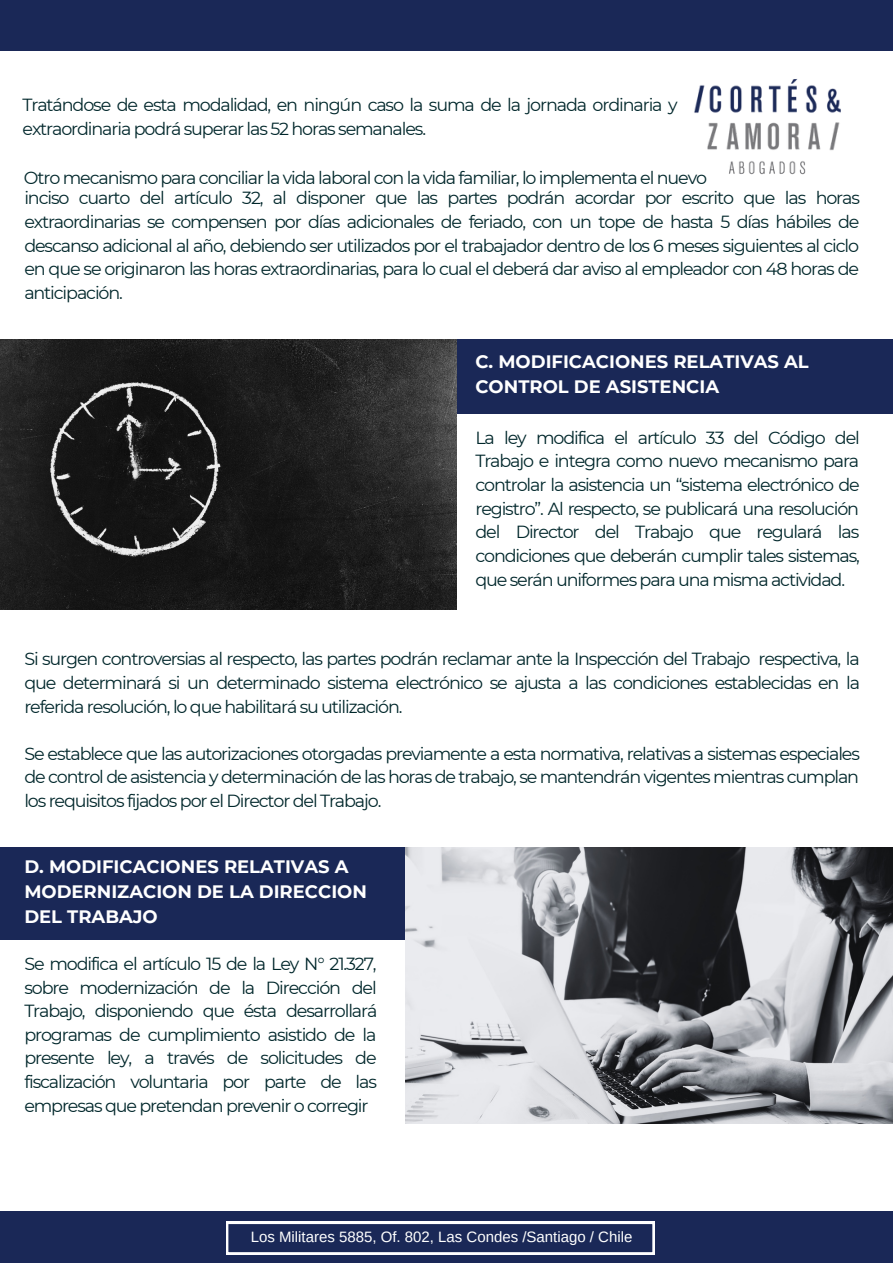
<style>
.page{position:relative;width:893px;height:1264px;background:#fff}
.page>*{position:absolute;margin:0;border:0;box-sizing:border-box;transform-origin:0 0}
.t1{font:700 18px/24.8px "Montserrat";color:#fff}
.t2{font:17.55px/23.5px "Montserrat";letter-spacing:-.065em;color:#00272b;text-align:justify}
.t3{font:15px "Arimo";color:#fff}
</style>
<div class="page">
<div style="left:0;top:0;width:892px;height:51px;background:#1a2857"></div>
<div style="left:0;top:1211px;width:892px;height:51px;background:#1a2857"></div>
<svg style="left:226px;top:1221px;width:428px;height:33px"></svg>
<div style="left:449px;top:339px;width:443px;height:74px;background:#1a2857"></div>
<img style="left:0;top:339px;width:456px;height:270px">
<div style="left:0;top:848px;width:446px;height:91px;background:#1a2857"></div>
<img style="left:405px;top:847px;width:487px;height:275px">
<img style="left:694px;top:79px;width:147px;height:96px">
<p class="t2" style="left:23px;top:93px;width:656px">Tratándose de esta modalidad, en ningún caso la suma de la jornada ordinaria y extraordinaria podrá superar las 52 horas semanales.</p>
<p class="t2" style="left:24px;top:168px;width:837px;line-height:20.1px">Otro mecanismo para conciliar la vida laboral con la vida familiar, lo implementa el nuevo<br>inciso cuarto del artículo 32, al disponer que las partes podrán acordar por escrito que las horas</p>
<p class="t2" style="left:24px;top:210px;width:836px">extraordinarias se compensen por días adicionales de feriado, con un tope de hasta 5 días hábiles de descanso adicional al año, debiendo ser utilizados por el trabajador dentro de los 6 meses siguientes al ciclo en que se originaron las horas extraordinarias, para lo cual el deberá dar aviso al empleador con 48 horas de anticipación.</p>
<p class="t1" style="left:475px;top:349px;width:335px">C. MODIFICACIONES RELATIVAS AL<br>CONTROL DE ASISTENCIA</p>
<p class="t2" style="left:475px;top:426px;width:386px">La ley modifica el artículo 33 del Código del Trabajo e integra como nuevo mecanismo para controlar la asistencia un “sistema electrónico de registro”. Al respecto, se publicará una resolución del Director del Trabajo que regulará las condiciones que deberán cumplir tales sistemas, que serán uniformes para una misma actividad.</p>
<p class="t2" style="left:24px;top:647px;width:837px">Si surgen controversias al respecto, las partes podrán reclamar ante la Inspección del Trabajo respectiva, la que determinará si un determinado sistema electrónico se ajusta a las condiciones establecidas en la referida resolución, lo que habilitará su utilización.</p>
<p class="t2" style="left:24px;top:741px;width:837px">Se establece que las autorizaciones otorgadas previamente a esta normativa, relativas a sistemas especiales de control de asistencia y determinación de las horas de trabajo, se mantendrán vigentes mientras cumplan los requisitos fijados por el Director del Trabajo.</p>
<p class="t1" style="left:24px;top:854px;width:344px">D. MODIFICACIONES RELATIVAS A<br>MODERNIZACION DE LA DIRECCION<br>DEL TRABAJO</p>
<p class="t2" style="left:24px;top:951px;width:354px">Se modifica el artículo 15 de la Ley N° 21.327, sobre modernización de la Dirección del Trabajo, disponiendo que ésta desarrollará programas de cumplimiento asistido de la presente ley, a través de solicitudes de fiscalización voluntaria por parte de las empresas que pretendan prevenir o corregir</p>
<p class="t3" style="left:251px;top:1228px;width:383px">Los Militares 5885, Of. 802, Las Condes /Santiago / Chile</p>
</div>
